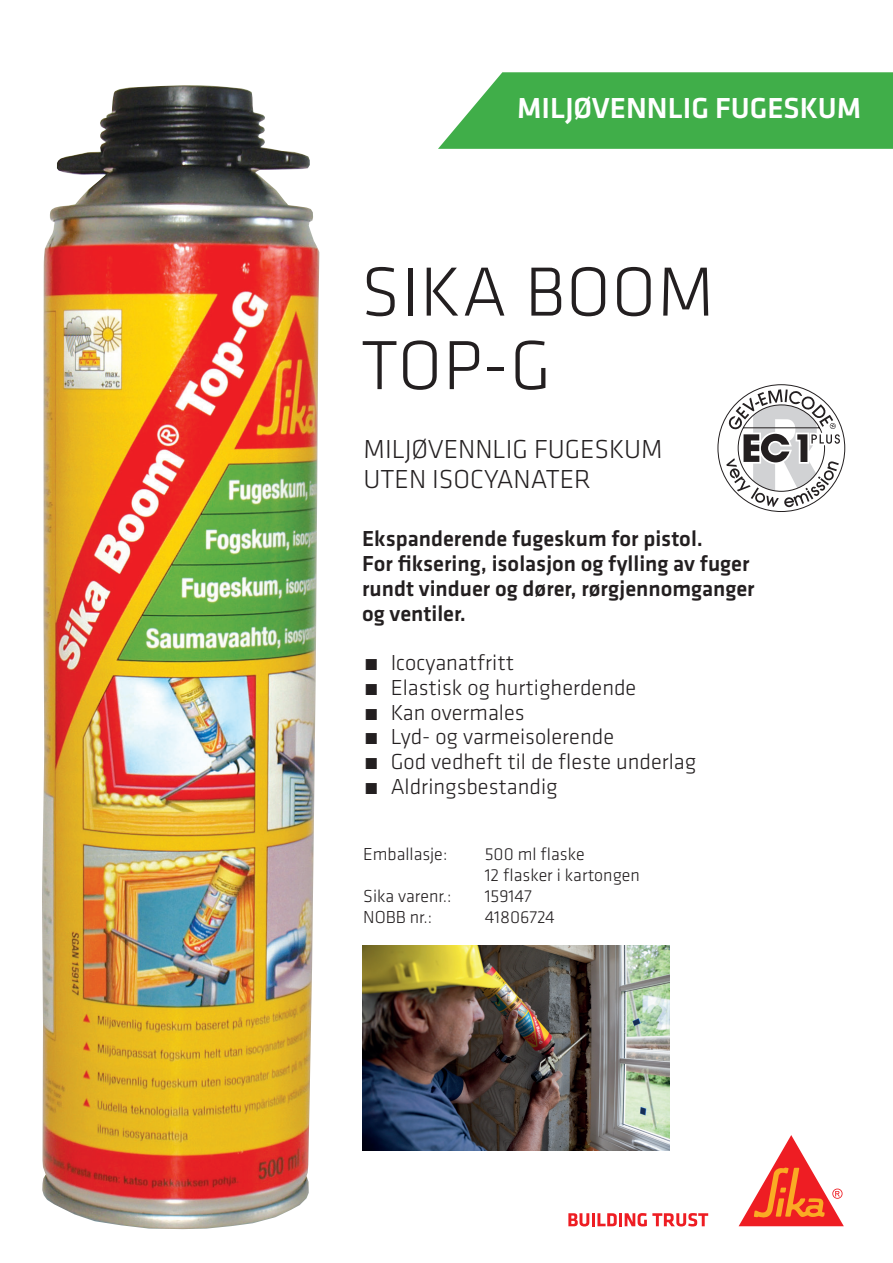
<style>
.page{position:relative;width:893px;height:1263px;background:#fff}
.page>*{position:absolute;margin:0;border:0;box-sizing:border-box;transform-origin:0 0}
.t1{font:300 72px/73.5px "Klavika";letter-spacing:.015em;color:#231f20}
.t2{font:500 30px "Klavika";color:#fff}
.t3{font:300 27px/30px "Klavika";color:#231f20}
.t4{font:300 22.5px "Klavika";color:#231f20}
.t5{font:500 22.5px/24.8px "Klavika";color:#231f20}
.t6{font:300 18px/21px "Klavika";color:#231f20}
</style>
<div class="page">
<svg style="left:568px;top:1213px;width:140px;height:13px"></svg>
<svg style="left:739px;top:1135px;width:105px;height:91px"></svg>
<svg style="left:438px;top:72px;width:455px;height:77px;background:#4eb456"></svg>
<img style="left:42px;top:85px;width:277px;height:1144px">
<svg style="left:718px;top:384px;width:127px;height:128px"></svg>
<img style="left:362px;top:945px;width:308px;height:205px">
<h2 class="t2" style="left:517px;top:88px;width:346px">MILJØVENNLIG FUGESKUM</h2>
<h1 class="t1" style="left:361px;top:254px;width:355px">SIKA BOOM<br>TOP-G</h1>
<p class="t3" style="left:364px;top:433px;width:301px">MILJØVENNLIG FUGESKUM<br>UTEN ISOCYANATER</p>
<p class="t5" style="left:362px;top:526px;width:394px">Ekspanderende fugeskum for pistol.<br>For fiksering, isolasjon og fylling av fuger rundt vinduer og dører, rørgjennomganger og ventiler.</p>
<p class="t4" style="left:364px;top:649px;width:152px">• Icocyanatfritt</p>
<p class="t4" style="left:364px;top:674px;width:274px">• Elastisk og hurtigherdende</p>
<p class="t4" style="left:364px;top:698px;width:162px">• Kan overmales</p>
<p class="t4" style="left:364px;top:723px;width:252px">• Lyd- og varmeisolerende</p>
<p class="t4" style="left:364px;top:748px;width:334px">• God vedheft til de fleste underlag</p>
<p class="t4" style="left:364px;top:773px;width:195px">• Aldringsbestandig</p>
<p class="t6" style="left:363px;top:843px;width:86px">Emballasje:</p>
<p class="t6" style="left:485px;top:843px;width:157px">500 ml flaske<br>12 flasker i kartongen</p>
<p class="t6" style="left:363px;top:885px;width:90px">Sika varenr.:</p>
<p class="t6" style="left:485px;top:885px;width:49px">159147</p>
<p class="t6" style="left:363px;top:906px;width:71px">NOBB nr.:</p>
<p class="t6" style="left:485px;top:906px;width:72px">41806724</p>
</div>
